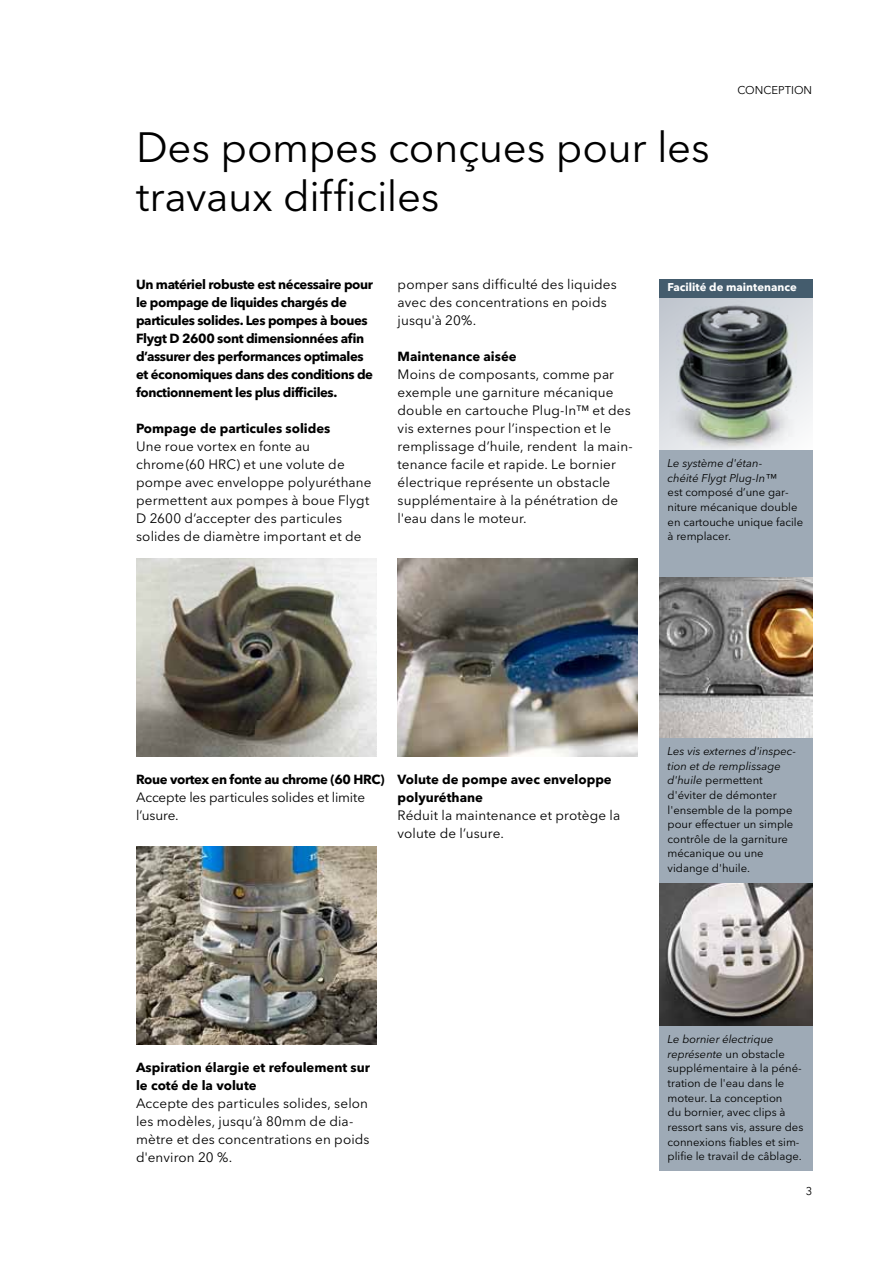
<style>
.page{position:relative;width:893px;height:1263px;background:#fff}
.page>*{position:absolute;margin:0;border:0;box-sizing:border-box;transform-origin:0 0}
.t1{font:42px/49.1px "Avenir Next LT Pro";letter-spacing:-.005em;color:#000}
.t2{font:13.5px/18px "Avenir Next LT Pro";letter-spacing:.01em;color:#000}
.t3{font:13.5px/18px "Avenir Next LT Pro";letter-spacing:-.01em;color:#000}
.t4{font:700 13.2px/18px "Avenir Next LT Pro";letter-spacing:-.03em;color:#000}
.t5{font:700 13.2px/18px "Avenir Next LT Pro";color:#000}
.t6{font:11.25px/14.7px "Avenir Next LT Pro";color:#000}
.t7{font:italic 11.25px/14.7px "Avenir Next LT Pro";color:#000}
.t8{font:700 11.25px "Avenir Next LT Pro";color:#fff}
.s1{font-style:italic}
</style>
<div class="page">
<svg style="left:659px;top:297px;width:153px;height:153px;background:#959b9a"></svg>
<img style="left:659px;top:883px;width:153px;height:143px">
<img style="left:136px;top:846px;width:240px;height:198px">
<img style="left:136px;top:558px;width:240px;height:198px">
<img style="left:398px;top:558px;width:240px;height:198px">
<img style="left:659px;top:576px;width:153px;height:162px">
<div style="left:659px;top:450px;width:153px;height:126px;background:#9eaab6"></div>
<div style="left:659px;top:738px;width:153px;height:145px;background:#9eaab6"></div>
<div style="left:659px;top:1026px;width:153px;height:145px;background:#9eaab6"></div>
<div style="left:659px;top:279px;width:153px;height:18px;background:#445c6d"></div>
<h1 class="t1" style="left:136px;top:123px;width:575px">Des pompes conçues pour les travaux difficiles</h1>
<p class="t6" style="left:737px;top:82px;width:34px">Concep</p>
<p class="t6" style="left:785px;top:82px;width:29px">tion</p>
<p class="t4" style="left:136px;top:275px;width:239px">Un matériel robuste est nécessaire pour le pompage de liquides chargés de particules solides. Les pompes à boues Flygt D 2600 sont dimensionnées afin d’assurer des performances optimales et économiques dans des conditions de fonctionnement les plus difficiles.</p>
<p class="t5" style="left:136px;top:419px;width:196px">Pompage de particules solides</p>
<p class="t2" style="left:136px;top:437px;width:237px">U ne roue vortex en fonte au chrome(60 HRC) et une volute de pompe avec enveloppe polyuréthane permettent aux pompes à boue Flygt<br>D 2600 d’accepter des particules solides de diamètre important et de</p>
<p class="t2" style="left:398px;top:276px;width:221px">pomper sans difficulté des liquides</p>
<p class="t8" style="left:668px;top:280px;width:131px">Facilité de maintenance</p>
<p class="t2" style="left:398px;top:294px;width:211px">avec des concentrations en poids jusqu'à 20%.</p>
<p class="t5" style="left:398px;top:348px;width:121px">Maintenance aisée</p>
<p class="t2" style="left:398px;top:366px;width:237px">Moins de composants, comme par exemple une garniture mécanique double en cartouche Plug-In™ et des vis externes pour l’inspection et le remplissage d’huile, rendent la main&shy;tenance facile et rapide. Le bornier électrique représente un obstacle supplémentaire à la pénétration de l'eau dans le moteur.</p>
<p class="t7" style="left:668px;top:456px;width:110px">Le système d'étan&shy;chéité Flygt Plug-In™</p>
<p class="t6" style="left:668px;top:485px;width:137px">est composé d’une gar&shy;niture mécanique double en cartouche unique facile à remplacer.</p>
<p class="t4" style="left:136px;top:770px;width:250px">Roue vortex en fonte au chrome (60 HRC)</p>
<p class="t3" style="left:136px;top:788px;width:231px">Accepte les particules solides et limite l’usure.</p>
<p class="t5" style="left:398px;top:770px;width:216px">Volute de pompe avec enveloppe polyuréthane</p>
<p class="t2" style="left:398px;top:806px;width:224px">Réduit la maintenance et protège la volute de l’usure.</p>
<p class="t6" style="left:668px;top:744px;width:130px"><span class="s1">Les vis externes d'inspec&shy;tion et de remplissage d'huile</span> permettent d'éviter de démonter l'ensemble de la pompe pour effectuer un simple contrôle de la garniture mécanique ou une vidange d'huile.</p>
<p class="t5" style="left:136px;top:1058px;width:236px">Aspiration élargie et refoulement sur le coté de la volute</p>
<p class="t2" style="left:136px;top:1094px;width:235px">Accepte des particules solides, selon les modèles, jusqu’à 80mm de dia&shy;mètre et des concentrations en poids d'environ 20 %.</p>
<p class="t6" style="left:668px;top:1032px;width:137px"><span class="s1">Le bornier électrique représente</span> un obstacle supplémentaire à la péné&shy;tration de l'eau dans le moteur. La conception<br>du bornier, avec clips à ressort sans vis, assure des connexions fiables et sim&shy;plifie le travail de câblage.</p>
<p class="t6" style="left:806px;top:1184px;width:8px">3</p>
</div>
